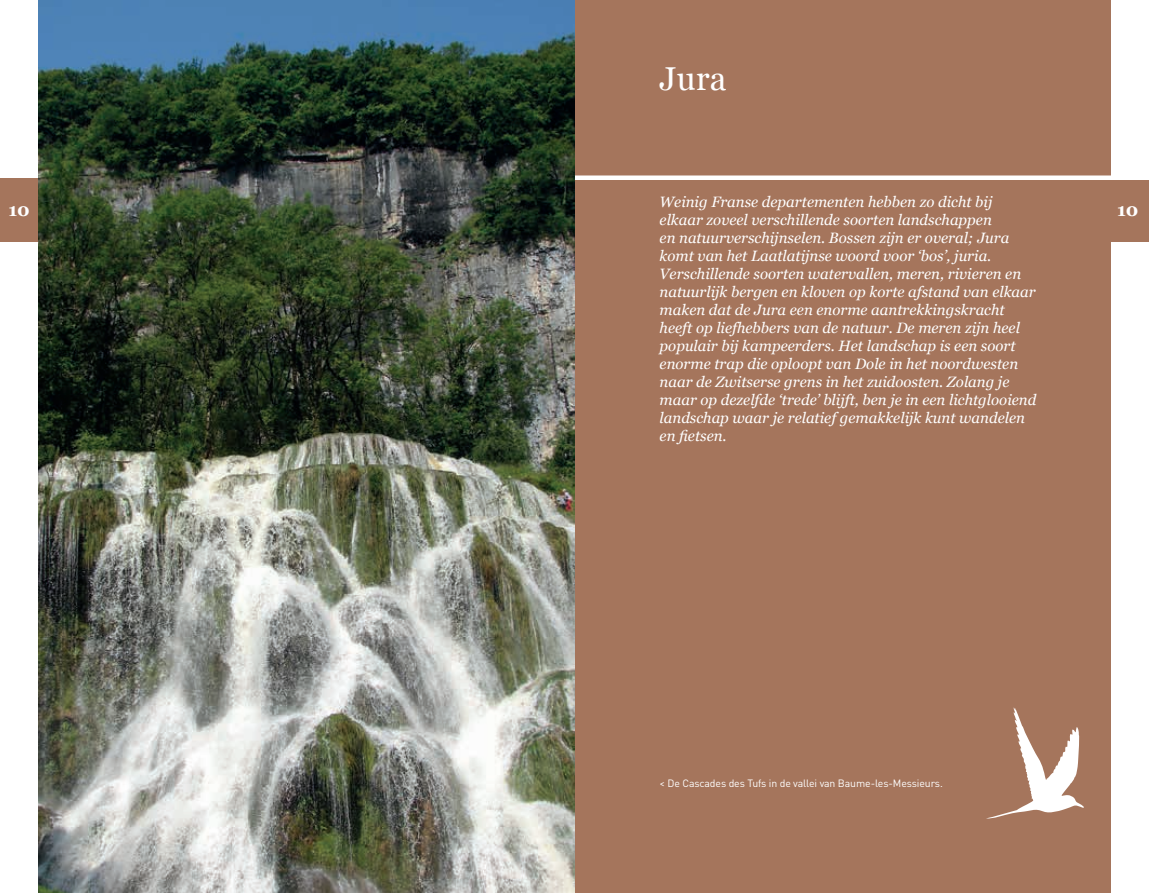
<style>
.page{position:relative;width:1149px;height:893px;background:#fff}
.page>*{position:absolute;margin:0;border:0;box-sizing:border-box;transform-origin:0 0}
.t1{font:33px "Georgia";color:#fff}
.t2{font:700 18px "Georgia";color:#fff}
.t3{font:italic 15px/18px "Georgia";color:#fff}
.t4{font:10.5px "DIN Pro";letter-spacing:-.01em;color:#fff}
</style>
<div class="page">
<div style="left:574px;top:0;width:536px;height:893px;background:#a5755c"></div>
<div style="left:1110px;top:179px;width:38px;height:63px;background:#a5755c"></div>
<div style="left:574px;top:175px;width:574px;height:5px;background:#fff"></div>
<div style="left:0;top:179px;width:38px;height:63px;background:#a5755c"></div>
<svg style="left:988px;top:707px;width:95px;height:111px"></svg>
<img style="left:38px;top:0;width:536px;height:893px">
<h1 class="t1" style="left:659px;top:59px;width:68px">Jura</h1>
<p class="t3" style="left:659px;top:193px;width:378px">Weinig Franse departementen hebben zo dicht bij elkaar zoveel verschillende soorten landschappen<br>en natuurverschijnselen. Bossen zijn er overal; Jura komt van het Laatlatijnse woord voor ‘bos’, juria.<br>Verschillende soorten watervallen, meren, rivieren en natuurlijk bergen en kloven op korte afstand van elkaar maken dat de Jura een enorme aantrekkingskracht heeft op liefhebbers van de natuur. De meren zijn heel populair bij kampeerders. Het landschap is een soort enorme trap die oploopt van Dole in het noordwesten naar de Zwitserse grens in het zuidoosten. Zolang je maar op dezelfde ‘trede’ blijft, ben je in een lichtglooiend landschap waar je relatief gemakkelijk kunt wandelen en fietsen.</p>
<p class="t2" style="left:9px;top:198px;width:23px">10</p>
<p class="t2" style="left:1116px;top:198px;width:23px">10</p>
<p class="t4" style="left:659px;top:775px;width:285px">&lt; De Cascades des Tufs in de vallei van Baume-les-Messieurs.</p>
</div>
